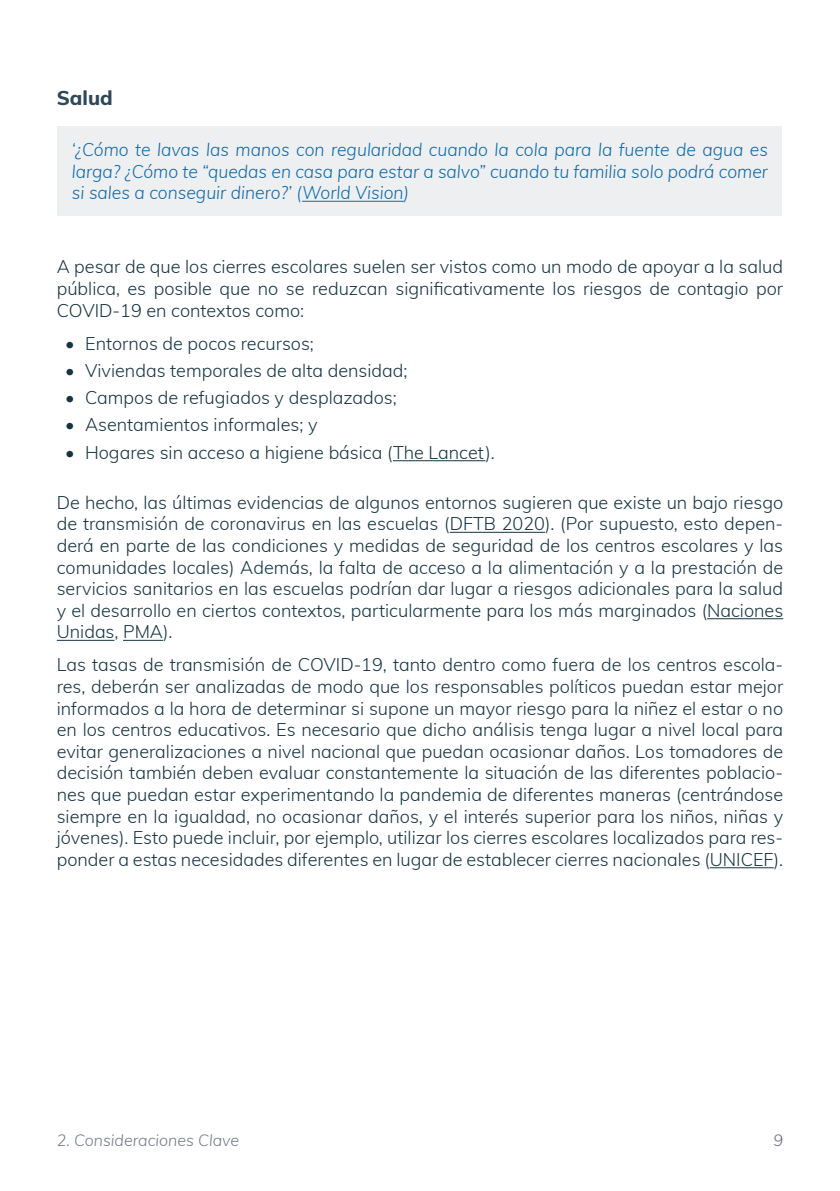
<style>
.page{position:relative;width:840px;height:1191px;background:#fff}
.page>*{position:absolute;margin:0;border:0;box-sizing:border-box;transform-origin:0 0}
.INEE_HEADER_LEVEL3{font:800 20px "Muli";color:#2e4759}
.INEE_Paragraph{font:300 18px/21.6px "Muli";color:#163543;text-align:justify}
.INEE_Note{font:italic 300 18px/21.6px "Muli";color:#0e6aab;text-align:justify}
.t1{font:italic 300 16px "Muli";color:#737a89}
.t2{font:italic 300 16px "Muli";color:#636b7b}
</style>
<div class="page">
<hr style="left:393px;top:460px;width:92px;height:1px;background:#163543">
<hr style="left:449px;top:532px;width:95px;height:1px;background:#163543">
<hr style="left:706px;top:618px;width:76px;height:1px;background:#163543">
<hr style="left:57px;top:640px;width:57px;height:1px;background:#163543">
<hr style="left:123px;top:640px;width:40px;height:1px;background:#163543">
<hr style="left:709px;top:867px;width:64px;height:1px;background:#163543">
<div style="left:58px;top:127px;width:723px;height:89px;background:#eeeff1"></div>
<hr style="left:302px;top:201px;width:101px;height:1px;background:#0e6aab">
<p class="INEE_HEADER_LEVEL3" style="left:57px;top:83px;width:57px">Salud</p>
<p class="INEE_Note" style="left:72px;top:138px;width:697px">‘¿Cómo te lavas las manos con regularidad cuando la cola para la fuente de agua es larga? ¿Cómo te “quedas en casa para estar a salvo” cuando tu familia solo podrá comer si sales a conseguir dinero?’ (World Vision)</p>
<p class="INEE_Paragraph" style="left:57px;top:255px;width:727px">A pesar de que los cierres escolares suelen ser vistos como un modo de apoyar a la salud pública, es posible que no se reduzcan significativamente los riesgos de contagio por COVID-19 en contextos como:</p>
<p class="INEE_Paragraph" style="left:65px;top:331px;width:250px">• Entornos de pocos recursos;</p>
<p class="INEE_Paragraph" style="left:65px;top:359px;width:343px">• Viviendas temporales de alta densidad;</p>
<p class="INEE_Paragraph" style="left:65px;top:386px;width:333px">• Campos de refugiados y desplazados;</p>
<p class="INEE_Paragraph" style="left:65px;top:413px;width:253px">• Asentamientos informales; y</p>
<p class="INEE_Paragraph" style="left:65px;top:440px;width:431px">• Hogares sin acceso a higiene básica (The Lancet).</p>
<p class="INEE_Paragraph" style="left:57px;top:490px;width:727px">De hecho, las últimas evidencias de algunos entornos sugieren que existe un bajo riesgo de transmisión de coronavirus en las escuelas (DFTB 2020). (Por supuesto, esto depen&shy;derá en parte de las condiciones y medidas de seguridad de los centros escolares y las comunidades locales) Además, la falta de acceso a la alimentación y a la prestación de servicios sanitarios en las escuelas podrían dar lugar a riesgos adicionales para la salud y el desarrollo en ciertos contextos, particularmente para los más marginados (Naciones Unidas, PMA).</p>
<p class="INEE_Paragraph" style="left:57px;top:653px;width:727px">Las tasas de transmisión de COVID-19, tanto dentro como fuera de los centros escola&shy;res, deberán ser analizadas de modo que los responsables políticos puedan estar mejor informados a la hora de determinar si supone un mayor riesgo para la niñez el estar o no en los centros educativos. Es necesario que dicho análisis tenga lugar a nivel local para evitar generalizaciones a nivel nacional que puedan ocasionar daños. Los tomadores de decisión también deben evaluar constantemente la situación de las diferentes poblacio&shy;nes que puedan estar experimentando la pandemia de diferentes maneras (centrándose siempre en la igualdad, no ocasionar daños, y el interés superior para los niños, niñas y jóvenes). Esto puede incluir, por ejemplo, utilizar los cierres escolares localizados para res&shy;ponder a estas necesidades diferentes en lugar de establecer cierres nacionales (UNICEF).</p>
<p class="t1" style="left:57px;top:1129px;width:184px">2. Consideraciones Clave</p>
<p class="t2" style="left:773px;top:1129px;width:11px">9</p>
</div>
